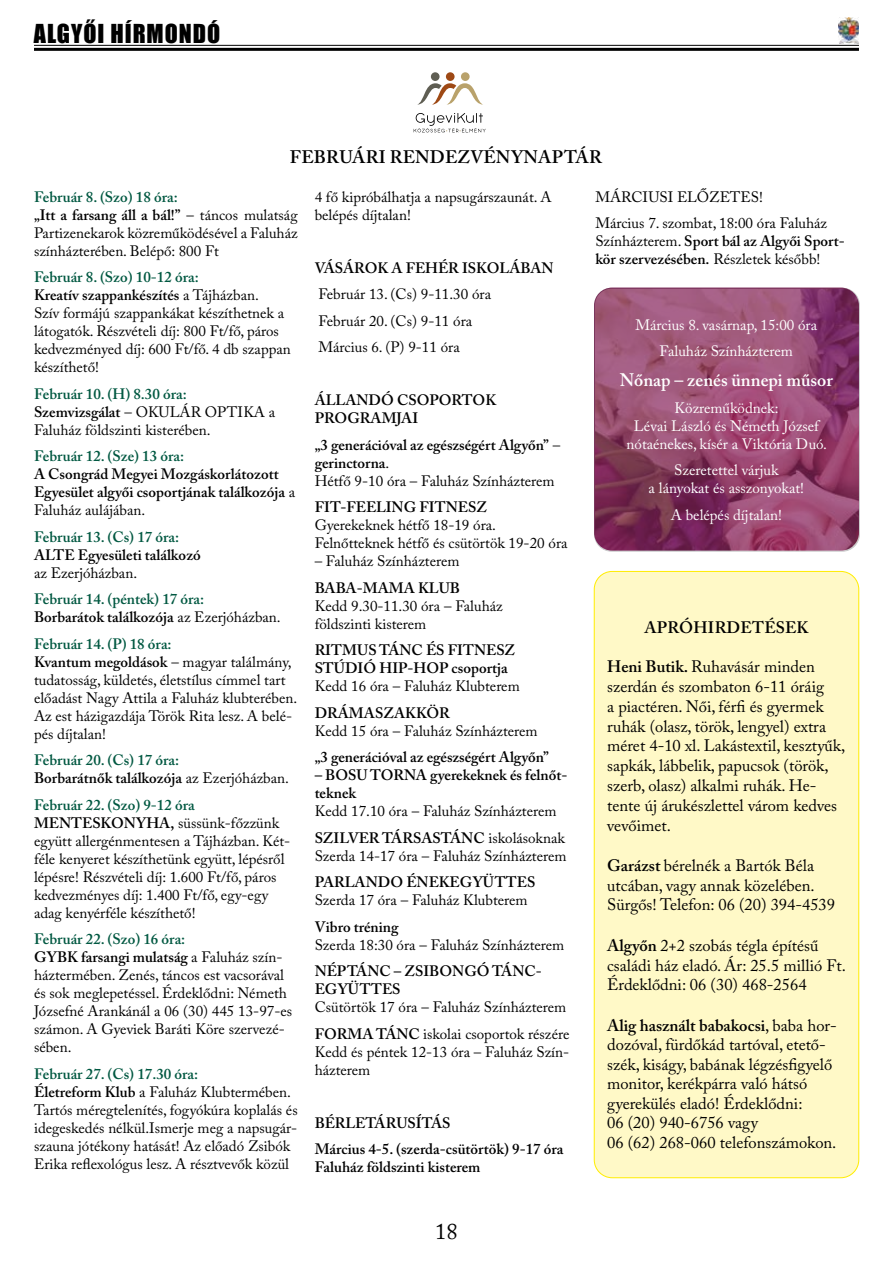
<style>
.page{position:relative;width:893px;height:1263px;background:#fff}
.page>*{position:absolute;margin:0;border:0;box-sizing:border-box;transform-origin:0 0}
.t1{font:24px "Impact";letter-spacing:.04em;color:#000}
.t2{font:22.5px "Adobe Caslon Pro";color:#000}
.t3{font:600 18px "Adobe Caslon Pro";letter-spacing:.015em;color:#000}
.t4{font:600 18px "Adobe Caslon Pro";color:#fff}
.t5{font:16.5px/19.5px "Adobe Caslon Pro";color:#000}
.t6{font:600 16.5px "Adobe Caslon Pro";letter-spacing:.015em;color:#000}
.t7{font:15px/18px "Adobe Caslon Pro";color:#000}
.t8{font:600 15px/18px "Adobe Caslon Pro";color:#000}
.t9{font:15px/18px "Adobe Caslon Pro";color:#fff;text-align:center}
.t10{font:600 15px/18px "Adobe Caslon Pro";color:#005841}
.s1{font-weight:600;color:#005841}
.s2{font-weight:600}
.s3{font-weight:400}
.s4{color:#000}
.s5{font-weight:400;color:#000}
.s6{color:#005841}
</style>
<div class="page">
<hr style="left:34px;top:45px;width:825px;height:1px;background:#000">
<hr style="left:34px;top:48px;width:825px;height:3px;background:#000">
<img style="left:838px;top:17px;width:21px;height:26px">
<svg style="left:414px;top:113px;width:72px;height:19px"></svg>
<div style="left:431px;top:72px;width:9px;height:9px;background:#5f5e53;border-radius:50%"></div>
<div style="left:446px;top:72px;width:9px;height:9px;background:#9e4915;border-radius:50%"></div>
<div style="left:461px;top:72px;width:9px;height:9px;background:#b9a26b;border-radius:50%"></div>
<svg style="left:417px;top:83px;width:66px;height:22px"></svg>
<div style="left:594px;top:571px;width:265px;height:607px;background:#fff9c7;border-radius:18px"></div>
<div style="left:594px;top:571px;width:265px;height:607px;border:1px solid #ffed00;border-radius:18px"></div>
<img style="left:594px;top:288px;width:265px;height:263px">
<div style="left:594px;top:288px;width:266px;height:263px;border:1px solid #4b4e51;border-radius:17px"></div>
<h1 class="t1" style="left:34px;top:15px;width:188px">ALGYŐI HÍRMONDÓ</h1>
<p class="t3" style="left:290px;top:146px;width:313px">FEBRUÁRI RENDEZVÉNYNAPTÁR</p>
<p class="t7" style="left:34px;top:187px;width:265px"><span class="s1">Február 8. (Szo) 18 óra:<br></span><span class="s2">„Itt a farsang áll a bál!”</span> – táncos mulatság Partizenekarok közreműködésével a Faluház színházterében. Belépő: 800 Ft</p>
<p class="t7" style="left:34px;top:268px;width:258px"><span class="s1">Február 8. (Szo) 10-12 óra:<br></span><span class="s2">Kreatív szappankészítés</span> a Tájházban.<br>Szív formájú szappankákat készíthetnek a látogatók. Részvételi díj: 800 Ft/fő, páros kedvezményed díj: 600 Ft/fő. 4 db szappan készíthető!</p>
<p class="t7" style="left:34px;top:384px;width:243px"><span class="s1">Február 10. (H) 8.30 óra:<br></span><span class="s2">Szemvizsgálat</span> – OKULÁR OPTIKA a<br>Faluház földszinti kisterében.</p>
<p class="t10" style="left:34px;top:447px;width:152px">Február 12. (Sze) 13 óra:</p>
<p class="t8" style="left:34px;top:465px;width:263px">A Csongrád Megyei Mozgáskorlátozott<br>Egyesület algyői csoportjának találkozója <span class="s3">a<br>Faluház aulájában.</span></p>
<p class="t10" style="left:34px;top:527px;width:147px">Február 13. (Cs) 17 óra:</p>
<p class="t8" style="left:34px;top:545px;width:168px">ALTE Egyesületi találkozó</p>
<p class="t7" style="left:34px;top:563px;width:105px">az Ezerjóházban.</p>
<p class="t10" style="left:34px;top:590px;width:248px">Február 14. (péntek) 17 óra:<br><span class="s4">Borbarátok találkozója</span> <span class="s5">az Ezerjóházban.</span></p>
<p class="t7" style="left:34px;top:634px;width:265px"><span class="s1">Február 14. (P) 18 óra:<br></span><span class="s2">Kvantum megoldások</span> – magyar találmány, tudatosság, küldetés, életstílus címmel tart előadást Nagy Attila a Faluház klubterében.<br>Az est házigazdája Török Rita lesz. A belé&shy;pés díjtalan!</p>
<p class="t8" style="left:34px;top:751px;width:257px"><span class="s6">Február 20. (Cs) 17 óra:<br></span>Borbarátnők találkozója <span class="s3">az Ezerjóházban.</span></p>
<p class="t7" style="left:34px;top:795px;width:258px"><span class="s1">Február 22. (Szo) 9-12 óra </span><span class="s2">MENTESKONYHA,</span> süssünk-főzzünk együtt allergénmentesen a Tájházban. Két&shy;féle kenyeret készíthetünk együtt, lépésről lépésre! Részvételi díj: 1.600 Ft/fő, páros kedvezményes díj: 1.400 Ft/fő, egy-egy adag kenyérféle készíthető!</p>
<p class="t7" style="left:34px;top:930px;width:260px"><span class="s1">Február 22. (Szo) 16 óra:<br></span><span class="s2">GYBK farsangi mulatság</span> a Faluház szín&shy;háztermében. Zenés, táncos est vacsorával és sok meglepetéssel. Érdeklődni: Németh Józsefné Arankánál a 06 (30) 445 13-97-es számon. A Gyeviek Baráti Köre szervezé&shy;sében.</p>
<p class="t7" style="left:34px;top:1064px;width:265px"><span class="s1">Február 27. (Cs) 17.30 óra:<br></span><span class="s2">Életreform Klub</span> a Faluház Klubtermében.<br>Tartós méregtelenítés, fogyókúra koplalás és idegeskedés nélkül.Ismerje meg a napsugár&shy;szauna jótékony hatását! Az előadó Zsibók Erika reflexológus lesz. A résztvevők közül</p>
<p class="t7" style="left:595px;top:183px;width:233px;line-height:26.5px">MÁRCIUSI ELŐZETES!<br>Március 7. szombat, 18:00 óra Faluház</p>
<p class="t8" style="left:595px;top:232px;width:251px"><span class="s3">Színházterem.</span> Sport bál az Algyői Sport&shy;kör szervezésében. <span class="s3">Részletek később!</span></p>
<p class="t7" style="left:315px;top:187px;width:238px">4 fő kipróbálhatja a napsugárszaunát. A belépés díjtalan!</p>
<p class="t8" style="left:315px;top:258px;width:240px">VÁSÁROK A FEHÉR ISKOLÁBAN</p>
<p class="t7" style="left:318px;top:281px;width:174px;line-height:26.5px">Február 13. (Cs) 9-11.30 óra<br>Február 20. (Cs) 9-11 óra<br>Március 6. (P) 9-11 óra</p>
<p class="t8" style="left:315px;top:391px;width:183px">ÁLLANDÓ CSOPORTOK<br>PROGRAMJAI</p>
<p class="t8" style="left:315px;top:435px;width:247px">„3 generációval az egészségért Algyőn” <span class="s3">– </span>gerinctorna<span class="s3">.<br>Hétfő 9-10 óra – Faluház Színházterem</span></p>
<p class="t8" style="left:315px;top:498px;width:174px">FIT-FEELING FITNESZ</p>
<p class="t7" style="left:315px;top:516px;width:254px">Gyerekeknek hétfő 18-19 óra.<br>Felnőtteknek hétfő és csütörtök 19-20 óra</p>
<p class="t7" style="left:315px;top:552px;width:146px">– Faluház Színházterem</p>
<p class="t8" style="left:315px;top:578px;width:147px">BABA-MAMA KLUB</p>
<p class="t7" style="left:315px;top:596px;width:190px">Kedd 9.30-11.30 óra – Faluház földszinti kisterem</p>
<p class="t8" style="left:315px;top:641px;width:202px">RITMUS TÁNC ÉS FITNESZ<br>STÚDIÓ HIP-HOP csoportja</p>
<p class="t7" style="left:315px;top:677px;width:207px">Kedd 16 óra – Faluház Klubterem</p>
<p class="t8" style="left:315px;top:703px;width:137px">DRÁMASZAKKÖR</p>
<p class="t7" style="left:315px;top:721px;width:225px">Kedd 15 óra – Faluház Színházterem</p>
<p class="t8" style="left:315px;top:748px;width:236px">„3 generációval az egészségért Algyőn”</p>
<p class="t8" style="left:315px;top:766px;width:254px">– BOSU TORNA gyerekeknek és felnőt&shy;teknek</p>
<p class="t7" style="left:315px;top:798px;width:252px;line-height:26.5px">Kedd 17.10 óra – Faluház Színházterem<br><span class="s2">SZILVER TÁRSASTÁNC</span> iskolásoknak</p>
<p class="t7" style="left:315px;top:846px;width:253px">Szerda 14-17 óra – Faluház Színházterem</p>
<p class="t8" style="left:315px;top:873px;width:222px">PARLANDO ÉNEKEGYÜTTES</p>
<p class="t7" style="left:315px;top:891px;width:214px">Szerda 17 óra – Faluház Klubterem</p>
<p class="t8" style="left:315px;top:917px;width:85px">Vibro tréning</p>
<p class="t7" style="left:315px;top:935px;width:251px">Szerda 18:30 óra – Faluház Színházterem</p>
<p class="t8" style="left:315px;top:962px;width:229px">NÉPTÁNC – ZSIBONGÓ TÁNC-<br>EGYÜTTES</p>
<p class="t7" style="left:315px;top:994px;width:256px;line-height:26.5px">Csütörtök 17 óra – Faluház Színházterem<br><span class="s2">FORMA TÁNC</span> iskolai csoportok részére</p>
<p class="t7" style="left:315px;top:1042px;width:256px">Kedd és péntek 12-13 óra – Faluház Szín&shy;házterem</p>
<p class="t8" style="left:315px;top:1109px;width:250px;line-height:26.5px">BÉRLETÁRUSÍTÁS<br>Március 4-5. (szerda-csütörtök) 9-17 óra</p>
<p class="t8" style="left:315px;top:1158px;width:167px">Faluház földszinti kisterem</p>
<p class="t9" style="left:635px;top:311px;width:183px;line-height:26.5px">Március 8. vasárnap, 15:00 óra<br>Faluház Színházterem</p>
<p class="t4" style="left:620px;top:369px;width:215px">Nőnap – zenés ünnepi műsor</p>
<p class="t9" style="left:627px;top:398px;width:202px">Közreműködnek:<br>Lévai László és Németh József nótaénekes, kísér a Viktória Duó.</p>
<p class="t9" style="left:649px;top:461px;width:157px">Szeretettel várjuk<br>a lányokat és asszonyokat!</p>
<p class="t9" style="left:671px;top:505px;width:113px">A belépés díjtalan!</p>
<p class="t6" style="left:644px;top:617px;width:166px">APRÓHIRDETÉSEK</p>
<p class="t5" style="left:607px;top:657px;width:240px"><span class="s2">Heni Butik.</span> Ruhavásár minden szerdán és szombaton 6-11 óráig<br>a piactéren. Női, férfi és gyermek ruhák (olasz, török, lengyel) extra méret 4-10 xl. Lakástextil, kesztyűk, sapkák, lábbelik, papucsok (török, szerb, olasz) alkalmi ruhák. He&shy;tente új árukészlettel várom kedves vevőimet.</p>
<p class="t5" style="left:607px;top:856px;width:229px"><span class="s2">Garázst</span> bérelnék a Bartók Béla utcában, vagy annak közelében.<br>Sürgős! Telefon: 06 (20) 394-4539</p>
<p class="t5" style="left:607px;top:936px;width:240px"><span class="s2">Algyőn</span> 2+2 szobás tégla építésű családi ház eladó. Ár: 25.5 millió Ft.<br>Érdeklődni: 06 (30) 468-2564</p>
<p class="t5" style="left:607px;top:1015px;width:231px"><span class="s2">Alig használt babakocsi</span>, baba hor&shy;dozóval, fürdőkád tartóval, etető&shy;szék, kiságy, babának légzésfigyelő monitor, kerékpárra való hátsó gyerekülés eladó! Érdeklődni:<br>06 (20) 940-6756 vagy<br>06 (62) 268-060 telefonszámokon.</p>
<h2 class="t2" style="left:435px;top:1218px;width:24px">18</h2>
</div>
